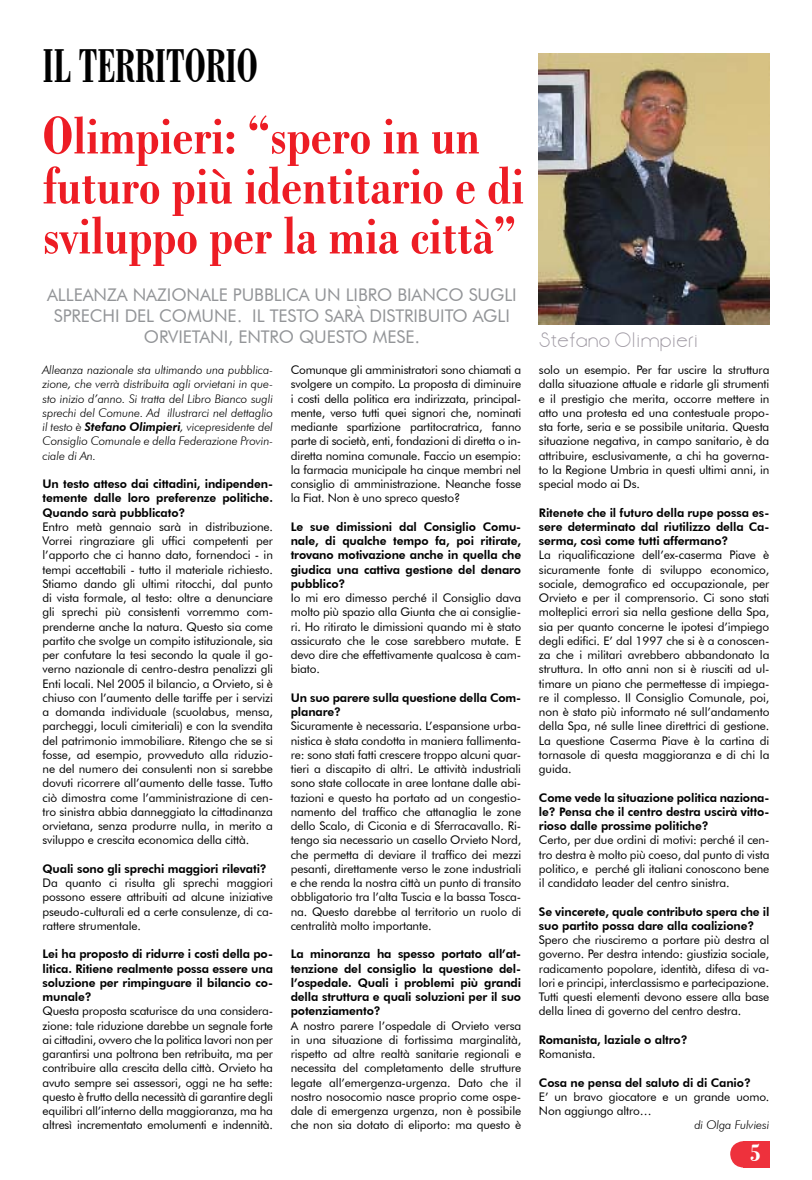
<style>
.page{position:relative;width:812px;height:1180px;background:#fff}
.page>*{position:absolute;margin:0;border:0;box-sizing:border-box;transform-origin:0 0}
.t1{font:700 condensed 56.25px/50px "Bodoni BT";color:#ed1c24}
.t2{font:700 condensed 50px "Bodoni BT";color:#000;scale:.77 1}
.t3{font:700 condensed 26.25px "Bodoni BT";color:#fff}
.t4{font:18.75px "Anson";letter-spacing:-.01em;color:#9f99a3}
.t5{font:17.5px "Futura BT";letter-spacing:-.005em;color:#939598}
.t6{font:11.88px/14.2px "Futura BT";letter-spacing:-.01em;color:#000;text-align:justify}
.t7{font:800 11.88px/14.2px "Futura BT";letter-spacing:-.01em;color:#000;text-align:justify}
.t8{font:italic 300 11.88px/14.2px "Futura BT";letter-spacing:-.01em;color:#000;text-align:justify}
.s1{font-weight:800}
</style>
<div class="page">
<img style="left:539px;top:53px;width:230px;height:272px">
<svg style="left:730px;top:1141px;width:13px;height:27px"></svg>
<div style="left:743px;top:1141px;width:26px;height:27px;background:#ee313c"></div>
<h2 class="t2" style="left:43px;top:36px;width:281px">IL TERRITORIO</h2>
<h1 class="t1" style="left:43px;top:110px;width:483px">Olimpieri: “spero in un futuro più identitario e di sviluppo per la mia città”</h1>
<h3 class="t5" style="left:47px;top:284px;width:22px">Allean</h3>
<h3 class="t5" style="left:107px;top:284px;width:71px">za nazionale</h3>
<h3 class="t5" style="left:233px;top:284px;width:11px">pubblica</h3>
<h3 class="t5" style="left:314px;top:284px;width:50px">un Libro</h3>
<h3 class="t5" style="left:397px;top:284px;width:22px">Bianco</h3>
<h3 class="t5" style="left:468px;top:284px;width:11px">sugli</h3>
<h3 class="t5" style="left:54px;top:305px;width:11px">sprechi</h3>
<h3 class="t5" style="left:125px;top:305px;width:11px">del</h3>
<h3 class="t5" style="left:159px;top:305px;width:27px">Comune</h3>
<h3 class="t5" style="left:237px;top:305px;width:44px">. Il testo</h3>
<h3 class="t5" style="left:324px;top:305px;width:55px">sarà distribuito</h3>
<h3 class="t5" style="left:472px;top:305px;width:10px">agli</h3>
<h3 class="t5" style="left:144px;top:326px;width:11px">orvietani</h3>
<h3 class="t5" style="left:228px;top:326px;width:22px">, entro</h3>
<h3 class="t5" style="left:299px;top:326px;width:13px">questo</h3>
<h3 class="t5" style="left:373px;top:326px;width:12px">mese</h3>
<h3 class="t5" style="left:414px;top:326px;width:7px">.</h3>
<h3 class="t4" style="left:539px;top:332px;width:161px">Stefano Olimpieri</h3>
<p class="t8" style="left:43px;top:363px;width:232px">Alleanza nazionale sta ultimando una pubblica&shy;zione, che verrà distribuita agli orvietani in que&shy;sto inizio d’anno. Si tratta del Libro Bianco sugli sprechi del Comune. Ad illustrarci nel dettaglio il testo è <span class="s1">Stefano Olimpieri</span>, vicepresidente del Consiglio Comunale e della Federazione Provin&shy;ciale di An.</p>
<p class="t7" style="left:43px;top:477px;width:232px">Un testo atteso dai cittadini, indipenden&shy;temente dalle loro preferenze politiche.<br>Quando sarà pubblicato?</p>
<p class="t6" style="left:43px;top:519px;width:232px">Entro metà gennaio sarà in distribuzione.<br>Vorrei ringraziare gli uffici competenti per l’apporto che ci hanno dato, fornendoci - in tempi accettabili - tutto il materiale richiesto.<br>Stiamo dando gli ultimi ritocchi, dal punto di vista formale, al testo: oltre a denunciare gli sprechi più consistenti vorremmo com&shy;prenderne anche la natura. Questo sia come partito che svolge un compito istituzionale, sia per confutare la tesi secondo la quale il go&shy;verno nazionale di centro-destra penalizzi gli Enti locali. Nel 2005 il bilancio, a Orvieto, si è chiuso con l’aumento delle tariffe per i servizi a domanda individuale (scuolabus, mensa, parcheggi, loculi cimiteriali) e con la svendita del patrimonio immobiliare. Ritengo che se si fosse, ad esempio, provveduto alla riduzio&shy;ne del numero dei consulenti non si sarebbe dovuti ricorrere all’aumento delle tasse. Tutto ciò dimostra come l’amministrazione di cen&shy;tro sinistra abbia danneggiato la cittadinanza orvietana, senza produrre nulla, in merito a sviluppo e crescita economica della città.</p>
<p class="t7" style="left:43px;top:861px;width:226px">Quali sono gli sprechi maggiori rilevati?</p>
<p class="t6" style="left:43px;top:876px;width:232px">Da quanto ci risulta gli sprechi maggiori possono essere attribuiti ad alcune iniziative pseudo-culturali ed a certe consulenze, di ca&shy;rattere strumentale.</p>
<p class="t7" style="left:43px;top:947px;width:232px">Lei ha proposto di ridurre i costi della po&shy;litica. Ritiene realmente possa essere una soluzione per rimpinguare il bilancio co&shy;munale?</p>
<p class="t6" style="left:43px;top:1004px;width:232px">Questa proposta scaturisce da una considera&shy;zione: tale riduzione darebbe un segnale forte ai cittadini, ovvero che la politica lavori non per garantirsi una poltrona ben retribuita, ma per contribuire alla crescita della città. Orvieto ha avuto sempre sei assessori, oggi ne ha sette: questo è frutto della necessità di garantire degli equilibri all’interno della maggioranza, ma ha altresì incrementato emolumenti e indennità.</p>
<p class="t6" style="left:291px;top:363px;width:232px">Comunque gli amministratori sono chiamati a svolgere un compito. La proposta di diminuire i costi della politica era indirizzata, principal&shy;mente, verso tutti quei signori che, nominati mediante spartizione partitocratrica, fanno parte di società, enti, fondazioni di diretta o in&shy;diretta nomina comunale. Faccio un esempio: la farmacia municipale ha cinque membri nel consiglio di amministrazione. Neanche fosse la Fiat. Non è uno spreco questo?</p>
<p class="t7" style="left:291px;top:519px;width:232px">Le sue dimissioni dal Consiglio Comu&shy;nale, di qualche tempo fa, poi ritirate, trovano motivazione anche in quella che giudica una cattiva gestione del denaro pubblico?</p>
<p class="t6" style="left:291px;top:591px;width:232px">Io mi ero dimesso perché il Consiglio dava molto più spazio alla Giunta che ai consiglie&shy;ri. Ho ritirato le dimissioni quando mi è stato assicurato che le cose sarebbero mutate. E devo dire che effettivamente qualcosa è cam&shy;biato.</p>
<p class="t7" style="left:291px;top:690px;width:232px">Un suo parere sulla questione della Com&shy;planare?</p>
<p class="t6" style="left:291px;top:719px;width:232px">Sicuramente è necessaria. L’espansione urba&shy;nistica è stata condotta in maniera fallimenta&shy;re: sono stati fatti crescere troppo alcuni quar&shy;tieri a discapito di altri. Le attività industriali sono state collocate in aree lontane dalle abi&shy;tazioni e questo ha portato ad un congestio&shy;namento del traffico che attanaglia le zone dello Scalo, di Ciconia e di Sferracavallo. Ri&shy;tengo sia necessario un casello Orvieto Nord, che permetta di deviare il traffico dei mezzi pesanti, direttamente verso le zone industriali e che renda la nostra città un punto di transito obbligatorio tra l’alta Tuscia e la bassa Tosca&shy;na. Questo darebbe al territorio un ruolo di centralità molto importante.</p>
<p class="t7" style="left:291px;top:947px;width:232px">La minoranza ha spesso portato all’at&shy;tenzione del consiglio la questione del&shy;l’ospedale. Quali i problemi più grandi della struttura e quali soluzioni per il suo potenziamento?</p>
<p class="t6" style="left:291px;top:1018px;width:232px">A nostro parere l’ospedale di Orvieto versa in una situazione di fortissima marginalità, rispetto ad altre realtà sanitarie regionali e necessita del completamento delle strutture legate all’emergenza-urgenza. Dato che il nostro nosocomio nasce proprio come ospe&shy;dale di emergenza urgenza, non è possibile che non sia dotato di eliporto: ma questo è</p>
<p class="t6" style="left:539px;top:363px;width:232px">solo un esempio. Per far uscire la struttura dalla situazione attuale e ridarle gli strumenti e il prestigio che merita, occorre mettere in atto una protesta ed una contestuale propo&shy;sta forte, seria e se possibile unitaria. Questa situazione negativa, in campo sanitario, è da attribuire, esclusivamente, a chi ha governa&shy;to la Regione Umbria in questi ultimi anni, in special modo ai Ds.</p>
<p class="t7" style="left:539px;top:505px;width:232px">Ritenete che il futuro della rupe possa es&shy;sere determinato dal riutilizzo della Ca&shy;serma, così come tutti affermano?</p>
<p class="t6" style="left:539px;top:548px;width:232px">La riqualificazione dell’ex-caserma Piave è sicuramente fonte di sviluppo economico, sociale, demografico ed occupazionale, per Orvieto e per il comprensorio. Ci sono stati molteplici errori sia nella gestione della Spa, sia per quanto concerne le ipotesi d’impiego degli edifici. E’ dal 1997 che si è a conoscen&shy;za che i militari avrebbero abbandonato la struttura. In otto anni non si è riusciti ad ul&shy;timare un piano che permettesse di impiega&shy;re il complesso. Il Consiglio Comunale, poi, non è stato più informato né sull’andamento della Spa, né sulle linee direttrici di gestione.<br>La questione Caserma Piave è la cartina di tornasole di questa maggioranza e di chi la guida.</p>
<p class="t7" style="left:539px;top:790px;width:232px">Come vede la situazione politica naziona&shy;le? Pensa che il centro destra uscirà vitto&shy;rioso dalle prossime politiche?</p>
<p class="t6" style="left:539px;top:833px;width:232px">Certo, per due ordini di motivi: perché il cen&shy;tro destra è molto più coeso, dal punto di vista politico, e perché gli italiani conoscono bene il candidato leader del centro sinistra.</p>
<p class="t7" style="left:539px;top:904px;width:232px">Se vincerete, quale contributo spera che il suo partito possa dare alla coalizione?</p>
<p class="t6" style="left:539px;top:933px;width:232px">Spero che riusciremo a portare più destra al governo. Per destra intendo: giustizia sociale, radicamento popolare, identità, difesa di va&shy;lori e principi, interclassismo e partecipazione.<br>Tutti questi elementi devono essere alla base della linea di governo del centro destra.</p>
<p class="t7" style="left:539px;top:1032px;width:150px">Romanista, laziale o altro?</p>
<p class="t6" style="left:539px;top:1047px;width:58px">Romanista.</p>
<p class="t7" style="left:539px;top:1075px;width:213px">Cosa ne pensa del saluto di di Canio?</p>
<p class="t6" style="left:539px;top:1089px;width:232px">E’ un bravo giocatore e un grande uomo.<br>Non aggiungo altro…</p>
<p class="t8" style="left:694px;top:1118px;width:76px">di Olga Fulviesi</p>
<h3 class="t3" style="left:750px;top:1137px;width:12px">5</h3>
</div>
